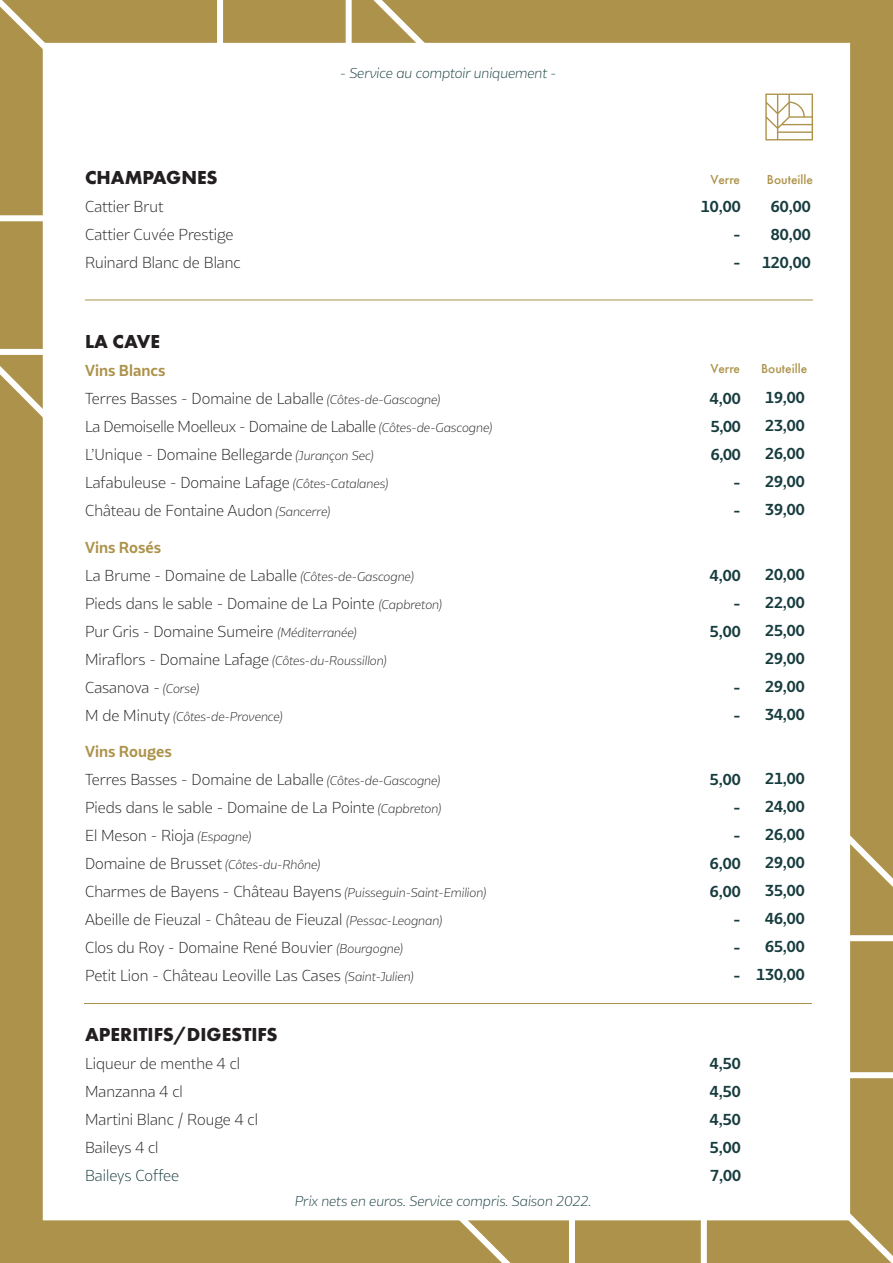
<style>
.page{position:relative;width:893px;height:1263px;background:#ac924a}
.page>*{position:absolute;margin:0;border:0;box-sizing:border-box;transform-origin:0 0}
.tabs-boissons-p2{font:700 19.5px "Futura PT";color:#231f20}
.tabs-boissons-p2-2{font:300 15px "Bw Glenn Sans";color:#231f20}
.tabs{font:700 15px "Bw Glenn Sans";color:#173c3f}
.tabs-boissons-p2-3{font:700 15px "Bw Glenn Sans";color:#173c3f}
.tabs-boissons-p2-4{font:300 15px "Bw Glenn Sans";letter-spacing:-.02em;color:#231f20}
.tabs-boissons-p2-5{font:700 15px "Bw Glenn Sans";color:#ac924a}
.tabs-boissons-p1{font:300 15px "Bw Glenn Sans";color:#173c3f}
.tabs-boissons-p1-2{font:700 15px "Bw Glenn Sans";color:#173c3f}
.tabs-2{font:italic 300 13.5px "Bw Glenn Sans";color:#173c3f}
.tabs-3{font:500 13.5px "Futura PT";color:#ac924a}
.tabs-boissons-p2-6{font:italic 300 12px "Bw Glenn Sans";letter-spacing:-.005em;color:#231f20}
.s1{font-style:italic;font-size:12px}
.s2{font-style:italic}
.s3{font-style:normal;font-size:15px}
</style>
<div class="page">
<svg style="left:0;top:0;width:487px;height:486px"></svg>
<svg style="left:0;top:0;width:355px;height:358px"></svg>
<svg style="left:0;top:0;width:226px;height:224px"></svg>
<svg style="left:430px;top:800px;width:463px;height:463px"></svg>
<svg style="left:566px;top:932px;width:327px;height:331px"></svg>
<svg style="left:698px;top:1069px;width:195px;height:194px"></svg>
<div style="left:43px;top:43px;width:807px;height:1177px;background:#fff"></div>
<svg style="left:765px;top:94px;width:48px;height:46px"></svg>
<hr style="left:85px;top:300px;width:728px;height:1px;background:#ac924a">
<hr style="left:84px;top:1003px;width:728px;height:1px;background:#ac924a">
<p class="tabs-2" style="left:340px;top:65px;width:218px">- Service au comptoir uniquement -</p>
<p class="tabs-boissons-p2" style="left:85px;top:165px;width:134px">CHAMPAGNES</p>
<p class="tabs-boissons-p2-2" style="left:85px;top:197px;width:80px">Cattier Brut</p>
<p class="tabs-boissons-p2-3" style="left:701px;top:197px;width:41px">10,00</p>
<p class="tabs-boissons-p2-2" style="left:85px;top:225px;width:150px">Cattier Cuvée Prestige</p>
<p class="tabs-boissons-p2-3" style="left:734px;top:225px;width:9px">-</p>
<p class="tabs-boissons-p2-2" style="left:85px;top:253px;width:157px">Ruinard Blanc de Blanc</p>
<p class="tabs-boissons-p2-3" style="left:734px;top:253px;width:9px">-</p>
<p class="tabs-3" style="left:711px;top:171px;width:31px">Verre</p>
<p class="tabs-3" style="left:767px;top:171px;width:48px">Bouteille</p>
<p class="tabs" style="left:771px;top:197px;width:41px">60,00</p>
<p class="tabs" style="left:771px;top:225px;width:41px">80,00</p>
<p class="tabs" style="left:762px;top:253px;width:50px">120,00</p>
<p class="tabs-boissons-p2" style="left:85px;top:329px;width:77px">LA CAVE</p>
<p class="tabs-boissons-p2-5" style="left:85px;top:361px;width:82px">Vins Blancs</p>
<p class="tabs-boissons-p2-2" style="left:85px;top:389px;width:357px">Terres Basses - Domaine de Laballe <span class="s1">(Côtes-de-Gascogne)</span></p>
<p class="tabs-boissons-p2-3" style="left:710px;top:389px;width:32px">4,00</p>
<p class="tabs-boissons-p2-4" style="left:85px;top:417px;width:409px">La Demoiselle Moelleux - Domaine de Laballe <span class="s1">(Côtes-de-Gascogne)</span></p>
<p class="tabs-boissons-p2-3" style="left:711px;top:417px;width:31px">5,00</p>
<p class="tabs-boissons-p2-2" style="left:85px;top:445px;width:290px">L’Unique - Domaine Bellegarde <span class="s1">(Jurançon Sec)</span></p>
<p class="tabs-boissons-p2-3" style="left:711px;top:445px;width:31px">6,00</p>
<p class="tabs-boissons-p2-2" style="left:85px;top:473px;width:305px">Lafabuleuse - Domaine Lafage <span class="s1">(Côtes-Catalanes)</span></p>
<p class="tabs-boissons-p2-3" style="left:734px;top:473px;width:9px">-</p>
<p class="tabs-boissons-p2-2" style="left:85px;top:501px;width:247px">Château de Fontaine Audon <span class="s1">(Sancerre)</span></p>
<p class="tabs-boissons-p2-3" style="left:734px;top:501px;width:9px">-</p>
<p class="tabs-boissons-p2-5" style="left:85px;top:538px;width:78px">Vins Rosés</p>
<p class="tabs-boissons-p2-2" style="left:85px;top:566px;width:330px">La Brume - Domaine de Laballe <span class="s1">(Côtes-de-Gascogne)</span></p>
<p class="tabs-boissons-p2-3" style="left:710px;top:566px;width:32px">4,00</p>
<p class="tabs-boissons-p2-2" style="left:85px;top:594px;width:359px">Pieds dans le sable - Domaine de La Pointe <span class="s1">(Capbreton)</span></p>
<p class="tabs-boissons-p2-3" style="left:734px;top:594px;width:9px">-</p>
<p class="tabs-boissons-p2-2" style="left:85px;top:622px;width:273px">Pur Gris - Domaine Sumeire <span class="s1">(Méditerranée)</span></p>
<p class="tabs-boissons-p2-3" style="left:710px;top:622px;width:32px">5,00</p>
<p class="tabs-boissons-p2-2" style="left:85px;top:650px;width:303px">Miraflors - Domaine Lafage <span class="s1">(Côtes-du-Roussillon)</span></p>
<p class="tabs-boissons-p2-2" style="left:85px;top:678px;width:116px">Casanova <span class="s2">-</span> <span class="s1">(Corse)</span></p>
<p class="tabs-boissons-p2-3" style="left:734px;top:678px;width:9px">-</p>
<p class="tabs-boissons-p2-6" style="left:85px;top:709px;width:199px"><span class="s3">M de Minuty</span> (Côtes-de-Provence)</p>
<p class="tabs-boissons-p2-3" style="left:734px;top:706px;width:9px">-</p>
<p class="tabs-boissons-p2-5" style="left:85px;top:742px;width:88px">Vins Rouges</p>
<p class="tabs-boissons-p2-2" style="left:85px;top:770px;width:357px">Terres Basses - Domaine de Laballe <span class="s1">(Côtes-de-Gascogne)</span></p>
<p class="tabs-boissons-p2-3" style="left:710px;top:770px;width:32px">5,00</p>
<p class="tabs-boissons-p2-2" style="left:85px;top:798px;width:358px">Pieds dans le sable - Domaine de La Pointe <span class="s1">(Capbreton)</span></p>
<p class="tabs-boissons-p2-3" style="left:734px;top:798px;width:9px">-</p>
<p class="tabs-boissons-p2-2" style="left:85px;top:826px;width:168px">El Meson - Rioja <span class="s1">(Espagne)</span></p>
<p class="tabs-boissons-p2-3" style="left:734px;top:826px;width:9px">-</p>
<p class="tabs-boissons-p2-2" style="left:85px;top:854px;width:237px">Domaine de Brusset <span class="s1">(Côtes-du-Rhône)</span></p>
<p class="tabs-boissons-p2-3" style="left:710px;top:854px;width:32px">6,00</p>
<p class="tabs-boissons-p2-2" style="left:85px;top:882px;width:403px">Charmes de Bayens - Château Bayens <span class="s1">(Puisseguin-Saint-Emilion)</span></p>
<p class="tabs-boissons-p2-3" style="left:710px;top:882px;width:32px">6,00</p>
<p class="tabs-boissons-p2-2" style="left:85px;top:910px;width:359px">Abeille de Fieuzal - Château de Fieuzal <span class="s1">(Pessac-Leognan)</span></p>
<p class="tabs-boissons-p2-3" style="left:734px;top:910px;width:9px">-</p>
<p class="tabs-boissons-p2-2" style="left:85px;top:938px;width:319px">Clos du Roy - Domaine René Bouvier <span class="s1">(Bourgogne)</span></p>
<p class="tabs-boissons-p2-3" style="left:734px;top:938px;width:9px">-</p>
<p class="tabs-boissons-p2-2" style="left:85px;top:967px;width:330px">Petit Lion - Château Leoville Las Cases <span class="s1">(Saint-Julien)</span></p>
<p class="tabs-boissons-p2-3" style="left:734px;top:966px;width:9px">-</p>
<p class="tabs-3" style="left:711px;top:360px;width:31px">Verre</p>
<p class="tabs-3" style="left:761px;top:360px;width:48px">Bouteille</p>
<p class="tabs" style="left:765px;top:388px;width:41px">19,00</p>
<p class="tabs" style="left:765px;top:416px;width:41px">23,00</p>
<p class="tabs" style="left:765px;top:444px;width:41px">26,00</p>
<p class="tabs" style="left:765px;top:472px;width:41px">29,00</p>
<p class="tabs" style="left:765px;top:500px;width:41px">39,00</p>
<p class="tabs" style="left:765px;top:565px;width:41px">20,00</p>
<p class="tabs" style="left:765px;top:593px;width:41px">22,00</p>
<p class="tabs" style="left:765px;top:621px;width:41px">25,00</p>
<p class="tabs" style="left:765px;top:649px;width:41px">29,00</p>
<p class="tabs" style="left:765px;top:677px;width:41px">29,00</p>
<p class="tabs" style="left:765px;top:705px;width:41px">34,00</p>
<p class="tabs" style="left:765px;top:769px;width:41px">21,00</p>
<p class="tabs" style="left:765px;top:797px;width:41px">24,00</p>
<p class="tabs" style="left:765px;top:825px;width:41px">26,00</p>
<p class="tabs" style="left:765px;top:853px;width:41px">29,00</p>
<p class="tabs" style="left:765px;top:881px;width:41px">35,00</p>
<p class="tabs" style="left:765px;top:909px;width:41px">46,00</p>
<p class="tabs" style="left:765px;top:937px;width:41px">65,00</p>
<p class="tabs" style="left:756px;top:965px;width:50px">130,00</p>
<p class="tabs-boissons-p2" style="left:85px;top:1022px;width:194px">APERITIFS/DIGESTIFS</p>
<p class="tabs-boissons-p2-2" style="left:85px;top:1054px;width:157px">Liqueur de menthe 4 cl</p>
<p class="tabs-boissons-p2-3" style="left:710px;top:1054px;width:32px">4,50</p>
<p class="tabs-boissons-p2-2" style="left:85px;top:1082px;width:99px">Manzanna 4 cl</p>
<p class="tabs-boissons-p2-3" style="left:710px;top:1082px;width:32px">4,50</p>
<p class="tabs-boissons-p2-2" style="left:85px;top:1110px;width:174px">Martini Blanc / Rouge 4 cl</p>
<p class="tabs-boissons-p2-3" style="left:710px;top:1110px;width:32px">4,50</p>
<p class="tabs-boissons-p2-2" style="left:85px;top:1138px;width:75px">Baileys 4 cl</p>
<p class="tabs-boissons-p2-3" style="left:710px;top:1138px;width:32px">5,00</p>
<p class="tabs-boissons-p1" style="left:85px;top:1166px;width:96px">Baileys Coffee</p>
<p class="tabs-boissons-p1-2" style="left:710px;top:1166px;width:32px">7,00</p>
<p class="tabs-2" style="left:295px;top:1192px;width:298px">Prix nets en euros. Service compris. Saison 2022.</p>
</div>
